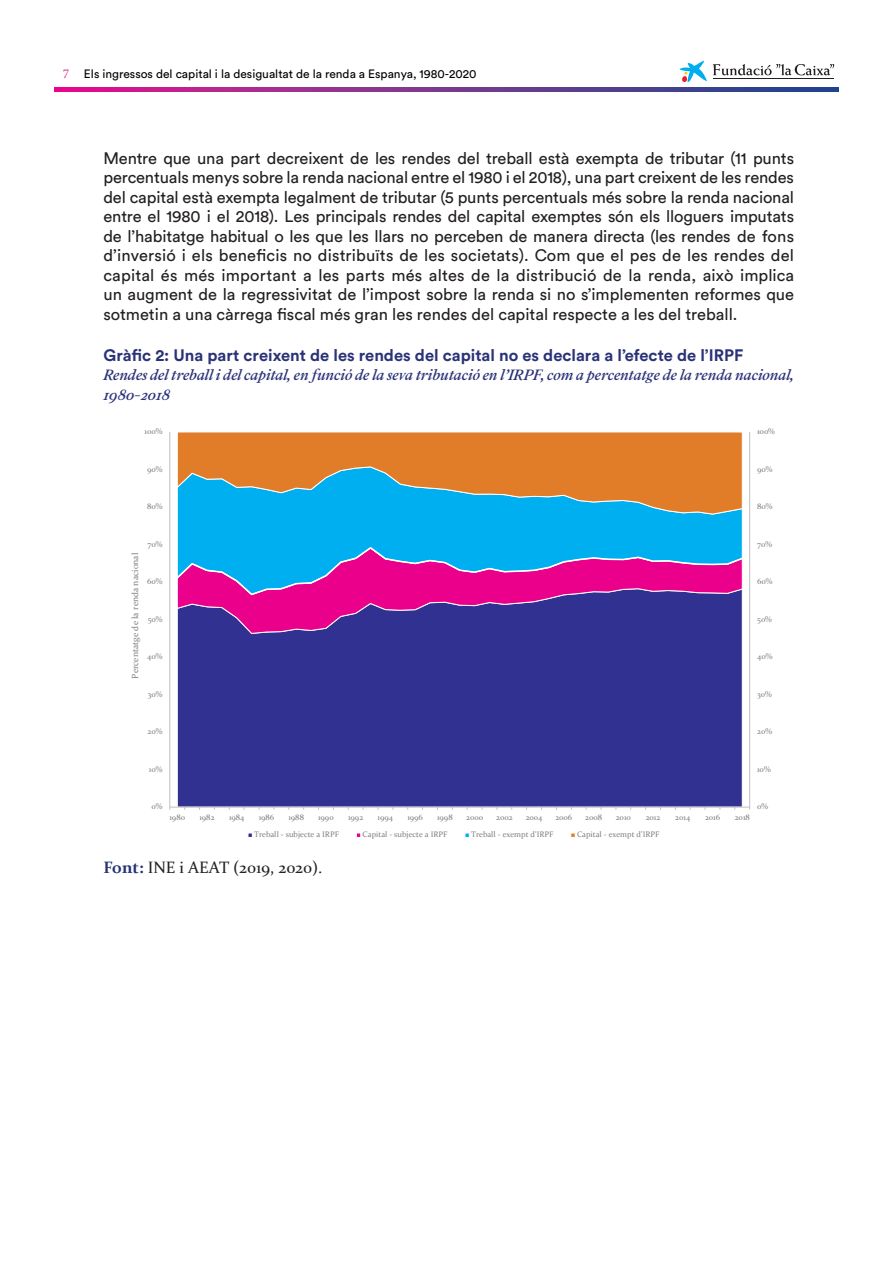
<style>
.page{position:relative;width:893px;height:1263px;background:#fff}
.page>*{position:absolute;margin:0;border:0;box-sizing:border-box;transform-origin:0 0}
.t1{font:16.5px/19.5px "Circular Std";color:#231f20;text-align:justify}
.t2{font:italic 500 16.5px/19.5px "Addington CF";color:#2a3278}
.t3{font:700 16.5px "Circular Std";color:#2a3278}
.t4{font:16.5px "Constantia";color:#231f20}
.t5{font:12px "Circular Std";color:#000001}
.t6{font:8.85px "Constantia";color:#7f7f7f}
.t7{font:7.95px "Constantia";color:#7f7f7f}
.s1{font-family:"Minion Pro";font-size:13.5px;color:#e82a89}
.s2{font-weight:700;color:#283377}
</style>
<div class="page">
<svg style="left:54px;top:87px;width:785px;height:5px;background:#7c338c"></svg>
<svg style="left:680px;top:61px;width:27px;height:21px"></svg>
<hr style="left:713px;top:78px;width:121px;height:1px;background:#231f20">
<hr style="left:713px;top:79px;width:121px;height:1px;background:#231f20">
<svg style="left:713px;top:64px;width:121px;height:11px"></svg>
<div style="left:177px;top:634px;width:565px;height:173px;background:#313191"></div>
<svg style="left:177px;top:596px;width:565px;height:38px;background:#6a2992"></svg>
<div style="left:177px;top:467px;width:566px;height:79px;background:#00aff0"></div>
<svg style="left:177px;top:432px;width:565px;height:82px;background:#a78c60"></svg>
<hr style="left:749px;top:432px;width:1px;height:375px;background:#bfbfbf">
<hr style="left:169px;top:432px;width:1px;height:375px;background:#bfbfbf">
<hr style="left:170px;top:807px;width:580px;height:1px;background:#bfbfbf">
<svg style="left:177px;top:546px;width:566px;height:50px;background:#8655ba"></svg>
<svg style="left:248px;top:833px;width:4px;height:4px"></svg>
<svg style="left:356px;top:833px;width:5px;height:4px"></svg>
<svg style="left:465px;top:833px;width:4px;height:4px"></svg>
<svg style="left:571px;top:833px;width:4px;height:4px"></svg>
<p class="t5" style="left:63px;top:66px;width:415px"><span class="s1">7</span> Els ingressos del capital i la desigualtat de la renda a Espanya, 1980-2020</p>
<p class="t1" style="left:103px;top:148px;width:692px">Mentre que una part decreixent de les rendes del treball està exempta de tributar (11 punts percentuals menys sobre la renda nacional entre el 1980 i el 2018), una part creixent de les rendes del capital està exempta legalment de tributar (5 punts percentuals més sobre la renda nacional entre el 1980 i el 2018). Les principals rendes del capital exemptes són els lloguers imputats de l’habitatge habitual o les que les llars no perceben de manera directa (les rendes de fons d’inversió i els beneficis no distribuïts de les societats). Com que el pes de les rendes del capital és més important a les parts més altes de la distribució de la renda, això implica un augment de la regressivitat de l’impost sobre la renda si no s’implementen reformes que sotmetin a una càrrega fiscal més gran les rendes del capital respecte a les del treball.</p>
<p class="t3" style="left:103px;top:344px;width:641px">Gràfic 2: Una part creixent de les rendes del capital no es declara a l’efecte de l’IRPF</p>
<p class="t2" style="left:103px;top:366px;width:692px">Rendes del treball i del capital, en funció de la seva tributació en l’IRPF, com a percentatge de la renda nacional,<br>1980-2018</p>
<p class="t7" style="left:145px;top:426px;width:19px">100%</p>
<p class="t7" style="left:757px;top:426px;width:19px">100%</p>
<p class="t7" style="left:147px;top:463px;width:17px">90%</p>
<p class="t7" style="left:757px;top:464px;width:17px">90%</p>
<p class="t7" style="left:147px;top:501px;width:17px">80%</p>
<p class="t7" style="left:757px;top:501px;width:17px">80%</p>
<p class="t7" style="left:148px;top:539px;width:16px">70%</p>
<p class="t7" style="left:757px;top:539px;width:16px">70%</p>
<p class="t6" style="left:129px;top:678px;width:127px;rotate:-90deg">Percentatge de la renda nacional</p>
<p class="t7" style="left:147px;top:576px;width:17px">60%</p>
<p class="t7" style="left:148px;top:614px;width:16px">50%</p>
<p class="t7" style="left:147px;top:651px;width:17px">40%</p>
<p class="t7" style="left:757px;top:576px;width:17px">60%</p>
<p class="t7" style="left:757px;top:614px;width:16px">50%</p>
<p class="t7" style="left:757px;top:651px;width:17px">40%</p>
<p class="t7" style="left:148px;top:689px;width:16px">30%</p>
<p class="t7" style="left:757px;top:689px;width:16px">30%</p>
<p class="t7" style="left:148px;top:726px;width:16px">20%</p>
<p class="t7" style="left:757px;top:726px;width:16px">20%</p>
<p class="t7" style="left:149px;top:764px;width:15px">10%</p>
<p class="t7" style="left:757px;top:764px;width:15px">10%</p>
<p class="t7" style="left:151px;top:801px;width:12px">0%</p>
<p class="t7" style="left:757px;top:801px;width:12px">0%</p>
<p class="t7" style="left:169px;top:812px;width:17px">1980</p>
<p class="t7" style="left:199px;top:812px;width:17px">1982</p>
<p class="t7" style="left:229px;top:812px;width:17px">1984</p>
<p class="t7" style="left:259px;top:812px;width:17px">1986</p>
<p class="t7" style="left:288px;top:812px;width:17px">1988</p>
<p class="t7" style="left:318px;top:812px;width:17px">1990</p>
<p class="t7" style="left:348px;top:812px;width:17px">1992</p>
<p class="t7" style="left:378px;top:812px;width:17px">1994</p>
<p class="t7" style="left:407px;top:812px;width:17px">1996</p>
<p class="t7" style="left:437px;top:812px;width:17px">1998</p>
<p class="t7" style="left:466px;top:812px;width:18px">2000</p>
<p class="t7" style="left:496px;top:812px;width:18px">2002</p>
<p class="t7" style="left:526px;top:812px;width:18px">2004</p>
<p class="t7" style="left:555px;top:812px;width:18px">2006</p>
<p class="t7" style="left:585px;top:812px;width:18px">2008</p>
<p class="t7" style="left:616px;top:812px;width:17px">2010</p>
<p class="t7" style="left:646px;top:812px;width:16px">2012</p>
<p class="t7" style="left:675px;top:812px;width:16px">2014</p>
<p class="t7" style="left:705px;top:812px;width:17px">2016</p>
<p class="t7" style="left:735px;top:812px;width:17px">2018</p>
<p class="t7" style="left:254px;top:829px;width:86px">Treball - subjecte a IRPF</p>
<p class="t7" style="left:363px;top:829px;width:86px">Capital - subjecte a IRPF</p>
<p class="t7" style="left:471px;top:829px;width:84px">Treball - exempt d'IRPF</p>
<p class="t7" style="left:577px;top:829px;width:84px">Capital - exempt d'IRPF</p>
<p class="t4" style="left:103px;top:856px;width:220px"><span class="s2">Font:</span> INE i AEAT (2019, 2020).</p>
</div>
